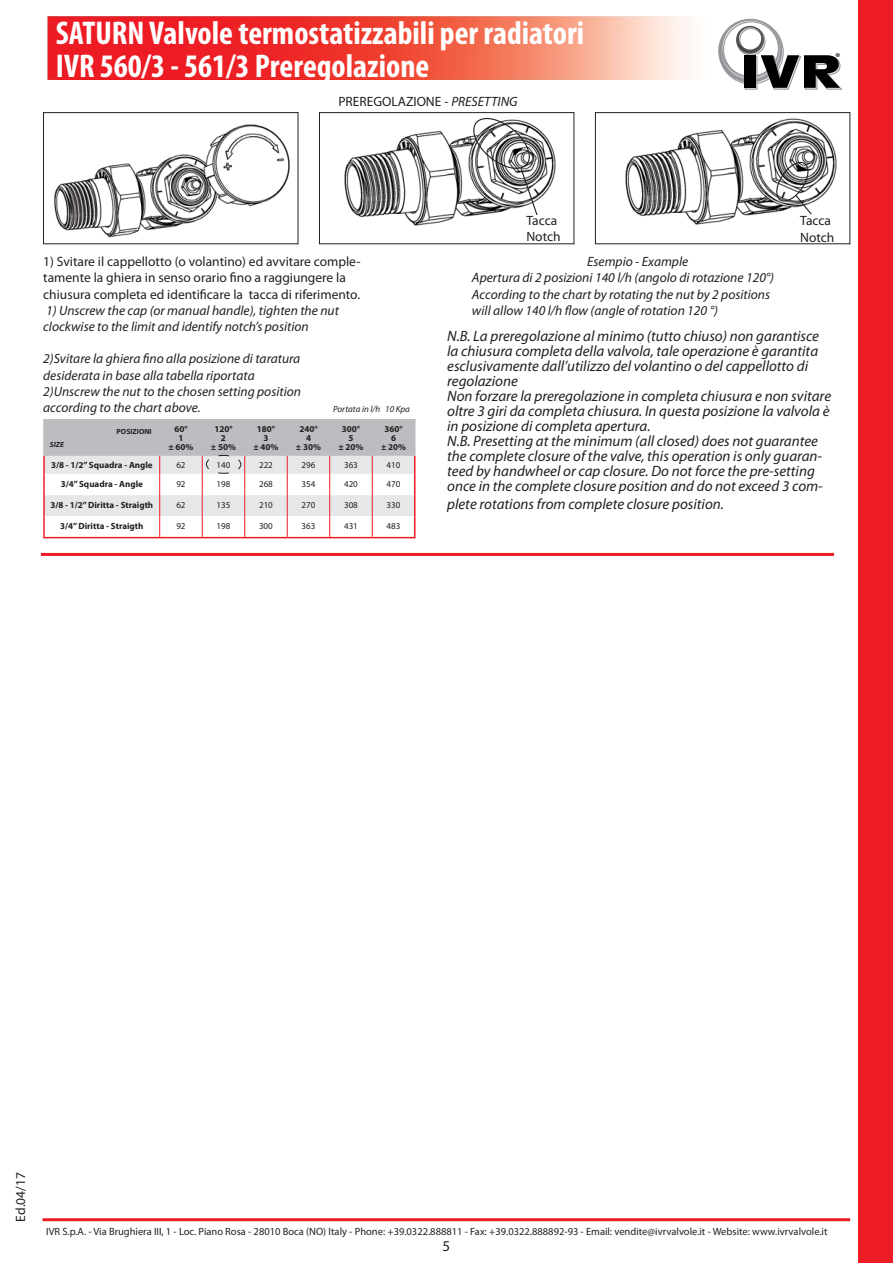
<style>
.page{position:relative;width:893px;height:1263px;background:#fff}
.page>*{position:absolute;margin:0;border:0;box-sizing:border-box;transform-origin:0 0}
.t1{font:700 condensed 33px/33px "Myriad Pro";color:#fff}
.t2{font:italic 15px/15px "Myriad Pro";color:#231f20}
.t3{font:15px "Myriad Pro";color:#231f20}
.t4{font:italic 13.5px/16.2px "Myriad Pro";color:#231f20}
.t5{font:13.5px/16.2px "Myriad Pro";color:#231f20}
.t6{font:700 11.55px "Myriad Pro";color:#231f20}
.t7{font:10.5px "Myriad Pro";color:#231f20}
.t8{font:700 9px/9px "Myriad Pro";color:#231f20;text-align:center}
.t9{font:9px "Myriad Pro";color:#231f20}
.t10{font:italic 9px "Myriad Pro";color:#231f20}
.t11{font:700 7.5px "Myriad Pro";color:#231f20}
.t12{font:italic 700 7.5px "Myriad Pro";color:#231f20}
.s1{font-style:italic}
</style>
<div class="page">
<div style="left:859px;top:0;width:34px;height:1263px;background:#ed1c24"></div>
<hr style="left:43px;top:1218px;width:807px;height:3px;background:#ed1c24">
<svg style="left:718px;top:19px;width:124px;height:70px"></svg>
<img style="left:47px;top:16px;width:645px;height:64px">
<img style="left:57px;top:21px;width:526px;height:29px">
<img style="left:58px;top:54px;width:371px;height:26px">
<img style="left:54px;top:124px;width:236px;height:113px">
<div style="left:43px;top:112px;width:255px;height:132px;border:1px solid #231f20"></div>
<svg style="left:43px;top:419px;width:372px;height:119px"></svg>
<img style="left:344px;top:131px;width:212px;height:95px">
<div style="left:319px;top:112px;width:255px;height:132px;border:1px solid #231f20"></div>
<svg style="left:469px;top:117px;width:77px;height:109px"></svg>
<div style="left:526px;top:215px;width:46px;height:28px;background:#fff"></div>
<img style="left:625px;top:118px;width:212px;height:107px">
<div style="left:595px;top:112px;width:255px;height:132px;border:1px solid #231f20"></div>
<svg style="left:775px;top:158px;width:38px;height:58px"></svg>
<div style="left:800px;top:215px;width:44px;height:28px;background:#fff"></div>
<hr style="left:41px;top:553px;width:793px;height:3px;background:#ed1c24">
<h1 class="t1" style="left:56px;top:19px;width:530px">SATURN Valvole termostatizzabili per radiatori<br>IVR 560/3 - 561/3 Preregolazione</h1>
<p class="t5" style="left:338px;top:94px;width:181px">PREREGOLAZIONE - <span class="s1">PRESETTING</span></p>
<p class="t6" style="left:835px;top:52px;width:7px">®</p>
<p class="t5" style="left:43px;top:254px;width:319px">1) Svitare il cappellotto (o volantino) ed avvitare comple&shy;tamente la ghiera in senso orario fino a raggiungere la chiusura completa ed identificare la tacca di riferimento.</p>
<p class="t4" style="left:43px;top:303px;width:297px">1) Unscrew the cap (or manual handle), tighten the nut clockwise to the limit and identify notch’s position</p>
<p class="t4" style="left:43px;top:352px;width:259px">2)Svitare la ghiera fino alla posizione di taratura desiderata in base alla tabella riportata 2)Unscrew the nut to the chosen setting position according to the chart above.</p>
<p class="t10" style="left:333px;top:405px;width:78px">Portata in l/h 10 Kpa</p>
<p class="t12" style="left:50px;top:440px;width:15px">SIZE</p>
<p class="t11" style="left:117px;top:428px;width:37px">POSIZIONI</p>
<p class="t8" style="left:168px;top:425px;width:27px">60°<br>1<br>± 60%</p>
<p class="t8" style="left:211px;top:425px;width:27px">120°<br>2<br>± 50%</p>
<p class="t8" style="left:253px;top:425px;width:27px">180°<br>3<br>± 40%</p>
<p class="t8" style="left:296px;top:425px;width:27px">240°<br>4<br>± 30%</p>
<p class="t8" style="left:338px;top:425px;width:27px">300°<br>5<br>± 20%</p>
<p class="t8" style="left:381px;top:425px;width:27px">360°<br>6<br>± 20%</p>
<p class="t8" style="left:51px;top:461px;width:103px">3/8 - 1/2” Squadra - Angle</p>
<p class="t9" style="left:176px;top:461px;width:11px">62</p>
<p class="t9" style="left:217px;top:461px;width:15px">140</p>
<p class="t9" style="left:259px;top:461px;width:15px">222</p>
<p class="t9" style="left:302px;top:461px;width:15px">296</p>
<p class="t9" style="left:344px;top:461px;width:15px">363</p>
<p class="t9" style="left:387px;top:461px;width:15px">410</p>
<p class="t8" style="left:61px;top:480px;width:84px">3/4” Squadra - Angle</p>
<p class="t9" style="left:176px;top:480px;width:11px">92</p>
<p class="t9" style="left:217px;top:480px;width:15px">198</p>
<p class="t9" style="left:259px;top:480px;width:15px">268</p>
<p class="t9" style="left:302px;top:480px;width:15px">354</p>
<p class="t9" style="left:344px;top:480px;width:15px">420</p>
<p class="t9" style="left:387px;top:480px;width:15px">470</p>
<p class="t8" style="left:50px;top:501px;width:104px">3/8 - 1/2” Diritta - Straigth</p>
<p class="t9" style="left:176px;top:501px;width:11px">62</p>
<p class="t9" style="left:217px;top:501px;width:15px">135</p>
<p class="t9" style="left:259px;top:501px;width:15px">210</p>
<p class="t9" style="left:302px;top:501px;width:15px">270</p>
<p class="t9" style="left:344px;top:501px;width:15px">308</p>
<p class="t9" style="left:386px;top:501px;width:15px">330</p>
<p class="t8" style="left:60px;top:522px;width:85px">3/4” Diritta - Straigth</p>
<p class="t9" style="left:176px;top:523px;width:11px">92</p>
<p class="t9" style="left:216px;top:523px;width:15px">198</p>
<p class="t9" style="left:259px;top:523px;width:15px">300</p>
<p class="t9" style="left:301px;top:523px;width:15px">363</p>
<p class="t9" style="left:344px;top:523px;width:15px">431</p>
<p class="t9" style="left:386px;top:523px;width:15px">483</p>
<p class="t5" style="left:526px;top:213px;width:36px">Tacca<br>Notch</p>
<p class="t5" style="left:800px;top:214px;width:36px">Tacca<br>Notch</p>
<p class="t4" style="left:472px;top:254px;width:304px;text-indent:115px">Esempio - Example<br>Apertura di 2 posizioni 140 l/h (angolo di rotazione 120°)<br>According to the chart by rotating the nut by 2 positions will allow 140 l/h flow (angle of rotation 120 °)</p>
<p class="t2" style="left:447px;top:330px;width:385px">N.B. La preregolazione al minimo (tutto chiuso) non garantisce la chiusura completa della valvola, tale operazione è garantita esclusivamente dall’utilizzo del volantino o del cappellotto di regolazione<br>Non forzare la preregolazione in completa chiusura e non svitare oltre 3 giri da completa chiusura. In questa posizione la valvola è in posizione di completa apertura.<br>N.B. Presetting at the minimum (all closed) does not guarantee the complete closure of the valve, this operation is only guaran&shy;teed by handwheel or cap closure. Do not force the pre-setting once in the complete closure position and do not exceed 3 com-</p>
<p class="t2" style="left:447px;top:498px;width:278px">plete rotations from complete closure position.</p>
<p class="t5" style="left:13px;top:1222px;width:51px;rotate:-90deg">Ed.04/17</p>
<p class="t7" style="left:46px;top:1228px;width:783px">IVR S.p.A. - Via Brughiera III, 1 - Loc. Piano Rosa - 28010 Boca (NO) Italy - Phone: +39.0322.888811 - Fax: +39.0322.888892-93 - Email: vendite@ivrvalvole.it - Website: www.ivrvalvole.it</p>
<p class="t3" style="left:442px;top:1241px;width:9px">5</p>
</div>
